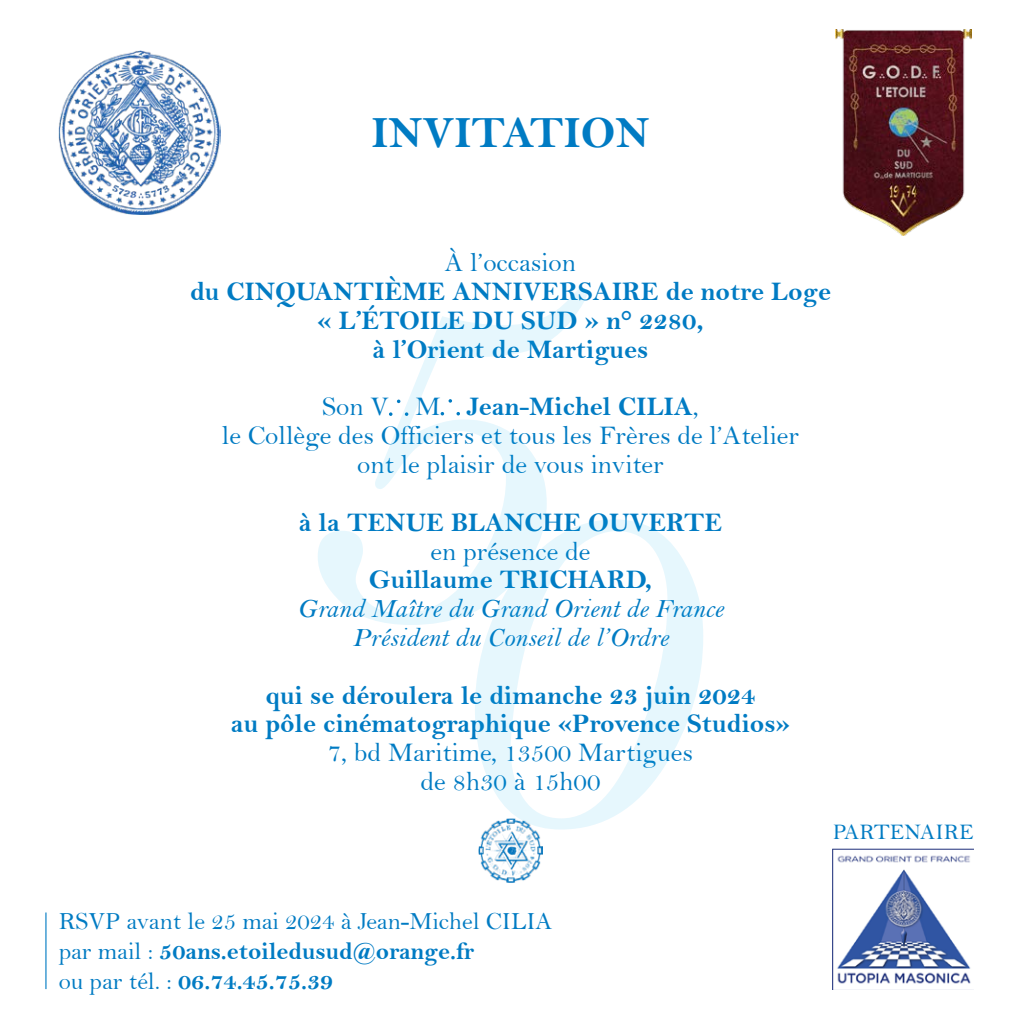
<style>
.page{position:relative;width:1021px;height:1021px;background:#fff}
.page>*{position:absolute;margin:0;border:0;box-sizing:border-box;transform-origin:0 0}
.t1{font:45px "Bell MT Bold";color:#007bc3}
.t2{font:27px "Bell MT Bold";color:#007bc3}
.t3{font:27px "Bell";color:#007bc3}
.t4{font:27px "Bell MT Italic";color:#007bc3}
.t5{font:24.75px "Bell MT Bold";color:#007bc3}
.t6{font:24.75px "Bell";color:#007bc3}
.t7{font:22.28px "Bell";color:#007bc3}
.s1{font-family:"Bell"}
</style>
<div class="page">
<img style="left:836px;top:30px;width:135px;height:205px">
<img style="left:478px;top:829px;width:64px;height:53px">
<hr style="left:45px;top:912px;width:1px;height:77px;background:#007bc3">
<svg style="left:318px;top:288px;width:269px;height:337px"></svg>
<svg style="left:475px;top:519px;width:228px;height:310px"></svg>
<img style="left:59px;top:50px;width:162px;height:164px">
<img style="left:832px;top:848px;width:141px;height:141px">
<p class="t1" style="left:371px;top:106px;width:280px">INVITATION</p>
<p class="t3" style="left:445px;top:247px;width:133px">À l’occasion</p>
<p class="t2" style="left:190px;top:275px;width:642px">du CINQUANTIÈME ANNIVERSAIRE de notre Loge</p>
<p class="t2" style="left:317px;top:304px;width:388px">« L’ÉTOILE DU SUD » n° 2280,</p>
<p class="t2" style="left:372px;top:333px;width:277px">à l’Orient de Martigues</p>
<p class="t2" style="left:322px;top:391px;width:378px"><span class="s1">Son V M</span> Jean-Michel CILIA<span class="s1">,</span></p>
<p class="t3" style="left:222px;top:419px;width:578px">le Collège des Officiers et tous les Frères de l’Atelier</p>
<p class="t3" style="left:357px;top:448px;width:308px">ont le plaisir de vous inviter</p>
<p class="t2" style="left:299px;top:506px;width:425px">à la TENUE BLANCHE OUVERTE</p>
<p class="t3" style="left:430px;top:535px;width:161px">en présence de</p>
<p class="t2" style="left:369px;top:563px;width:285px">Guillaume TRICHARD,</p>
<p class="t4" style="left:297px;top:592px;width:427px">Grand Maître du Grand Orient de France</p>
<p class="t4" style="left:352px;top:621px;width:317px">Président du Conseil de l’Ordre</p>
<p class="t2" style="left:265px;top:679px;width:491px">qui se déroulera le dimanche 23 juin 2024</p>
<p class="t2" style="left:231px;top:707px;width:560px">au pôle cinématographique «Provence Studios»</p>
<p class="t3" style="left:328px;top:736px;width:367px">7, bd Maritime, 13500 Martigues</p>
<p class="t3" style="left:420px;top:765px;width:182px">de 8h30 à 15h00</p>
<p class="t6" style="left:59px;top:906px;width:495px">RSVP avant le 25 mai 2024 à Jean-Michel CILIA</p>
<p class="t5" style="left:59px;top:936px;width:417px"><span class="s1">par mail :</span> 50ans.etoiledusud@orange.fr</p>
<p class="t5" style="left:59px;top:965px;width:276px"><span class="s1">ou par tél. :</span> 06.74.45.75.39</p>
<p class="t7" style="left:832px;top:818px;width:142px">PARTENAIRE</p>
</div>
